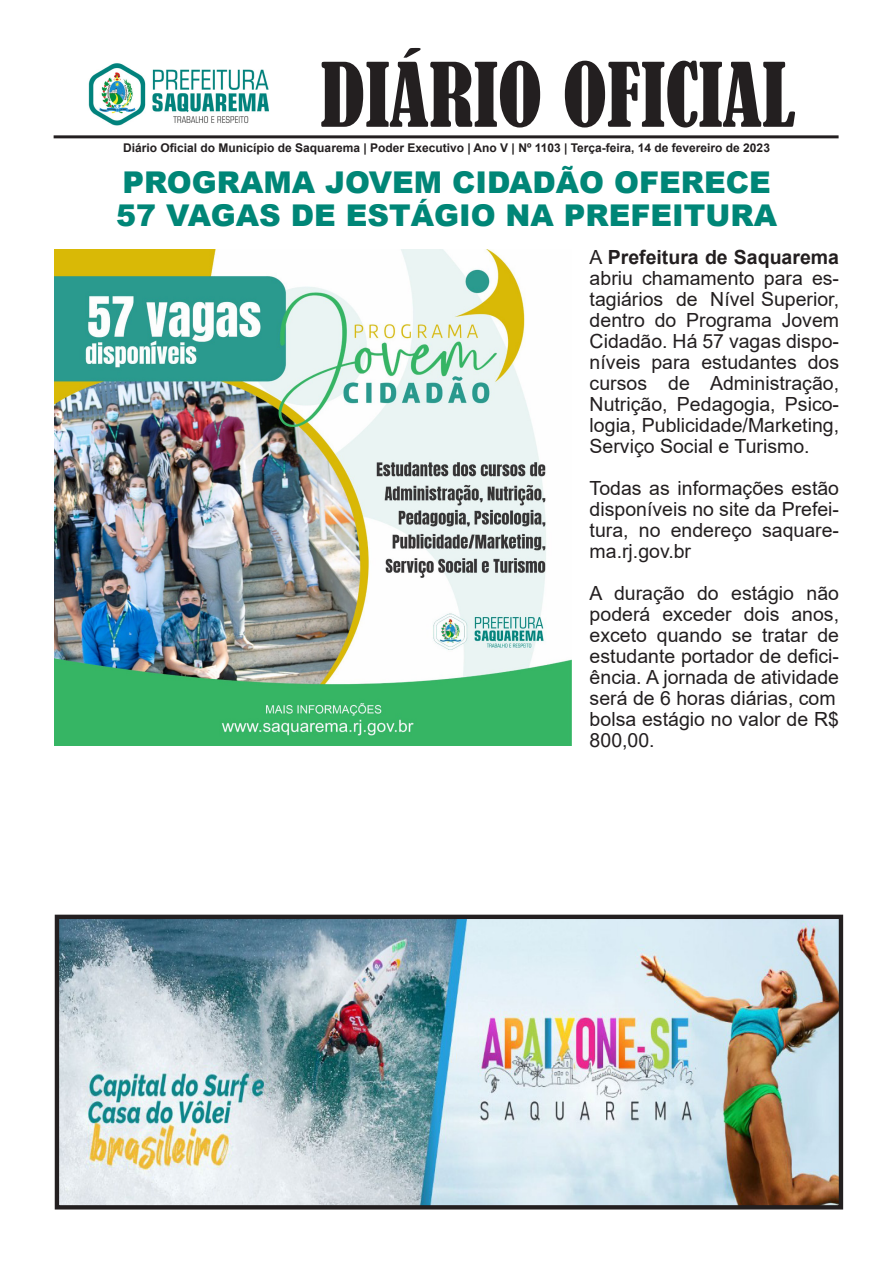
<style>
.page{position:relative;width:893px;height:1263px;background:#fff}
.page>*{position:absolute;margin:0;border:0;box-sizing:border-box;transform-origin:0 0}
.t1{font:condensed 82.5px "Bernard";color:#231f20}
.t2{font:900 30px "Arial";color:#008677}
.t3{font:19.5px/21px "Arial";color:#231f20;text-align:justify}
.t4{font:700 12px "Arial";color:#231f20}
.s1{font-weight:700}
</style>
<div class="page">
<hr style="left:54px;top:135px;width:785px;height:3px;background:#231f20">
<img style="left:88px;top:63px;width:181px;height:63px">
<img style="left:60px;top:920px;width:778px;height:284px">
<div style="left:55px;top:915px;width:788px;height:294px;border:4px solid #231f20"></div>
<img style="left:55px;top:250px;width:517px;height:495px">
<p class="t1" style="left:321px;top:47px;width:476px">DIÁRIO OFICIAL</p>
<p class="t4" style="left:123px;top:139px;width:648px">Diário Oficial do Município de Saquarema | Poder Executivo | Ano V | Nº 1103 | Terça-feira, 14 de fevereiro de 2023</p>
<p class="t2" style="left:122px;top:160px;width:650px">PROGRAMA JOVEM CIDADÃO OFERECE</p>
<p class="t2" style="left:116px;top:193px;width:662px">57 VAGAS DE ESTÁGIO NA PREFEITURA</p>
<p class="t3" style="left:590px;top:247px;width:251px">A <span class="s1">Prefeitura de Saquarema </span>abriu chamamento para es&shy;tagiários de Nível Superior, dentro do Programa Jovem Cidadão. Há 57 vagas dispo&shy;níveis para estudantes dos cursos de Administração, Nutrição, Pedagogia, Psico&shy;logia, Publicidade/Marketing, Serviço Social e Turismo.</p>
<p class="t3" style="left:590px;top:478px;width:251px">Todas as informações estão disponíveis no site da Prefei&shy;tura, no endereço saquare&shy;ma.rj.gov.br</p>
<p class="t3" style="left:590px;top:583px;width:251px">A duração do estágio não poderá exceder dois anos, exceto quando se tratar de estudante portador de defici&shy;ência. A jornada de atividade será de 6 horas diárias, com</p>
<p class="t3" style="left:590px;top:709px;width:251px">bolsa estágio no valor de R$<br>800,00.</p>
</div>
